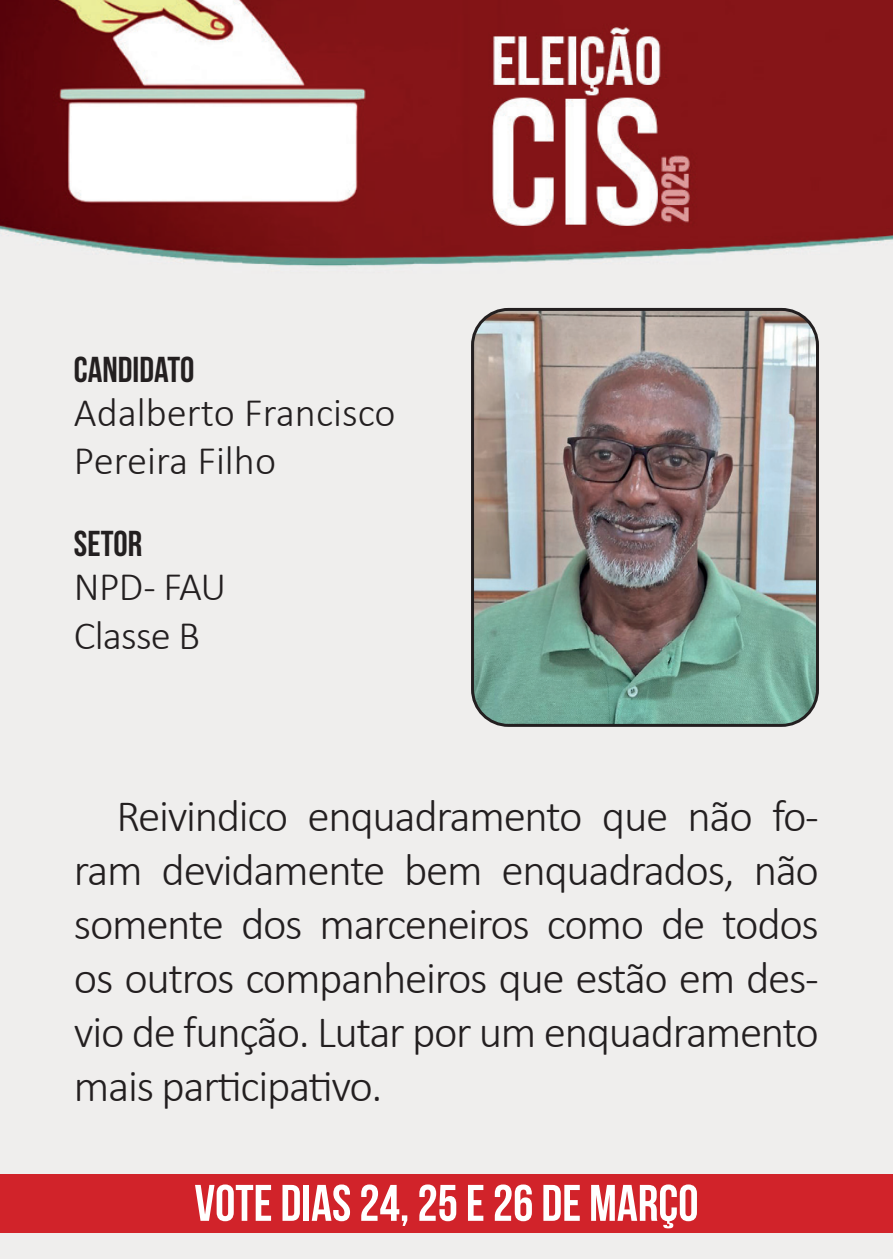
<style>
.page{position:relative;width:893px;height:1259px;background:#fff}
.page>*{position:absolute;margin:0;border:0;box-sizing:border-box;transform-origin:0 0}
.t1{font:51.3px "Bebas Neue";color:#fff}
.t2{font:300 45px/54px "Calibri";letter-spacing:-.03em;color:#231f20;text-align:justify}
.t3{font:300 40.5px/48.6px "Calibri";color:#231f20}
.t4{font:300 40.5px/48.6px "Calibri";letter-spacing:-.02em;color:#231f20}
.t5{font:36px "Bebas Neue";color:#231f20}
</style>
<div class="page">
<img style="left:0;top:0;width:893px;height:1259px">
<div style="left:0;top:1174px;width:893px;height:59px;background:#d1232a"></div>
<img style="left:472px;top:309px;width:345px;height:416px">
<div style="left:471px;top:308px;width:348px;height:419px;border:3px solid #231f20;border-radius:36px"></div>
<p class="t5" style="left:74px;top:349px;width:122px">CANDIDATO</p>
<p class="t3" style="left:74px;top:387px;width:323px">Adalberto Francisco<br>Pereira Filho</p>
<p class="t5" style="left:74px;top:524px;width:70px">SETOR</p>
<p class="t4" style="left:74px;top:562px;width:154px">NPD - FAU<br>Classe B</p>
<p class="t2" style="left:74px;top:788px;width:747px;text-indent:43px">Reivindico enquadramento que não fo&shy;ram devidamente bem enquadrados, não somente dos marceneiros como de todos os outros companheiros que estão em des&shy;vio de função. Lutar por um enquadramento mais participativo.</p>
<p class="t1" style="left:194px;top:1175px;width:506px">VOTE DIAS 24, 25 E 26 DE MARÇO</p>
</div>
